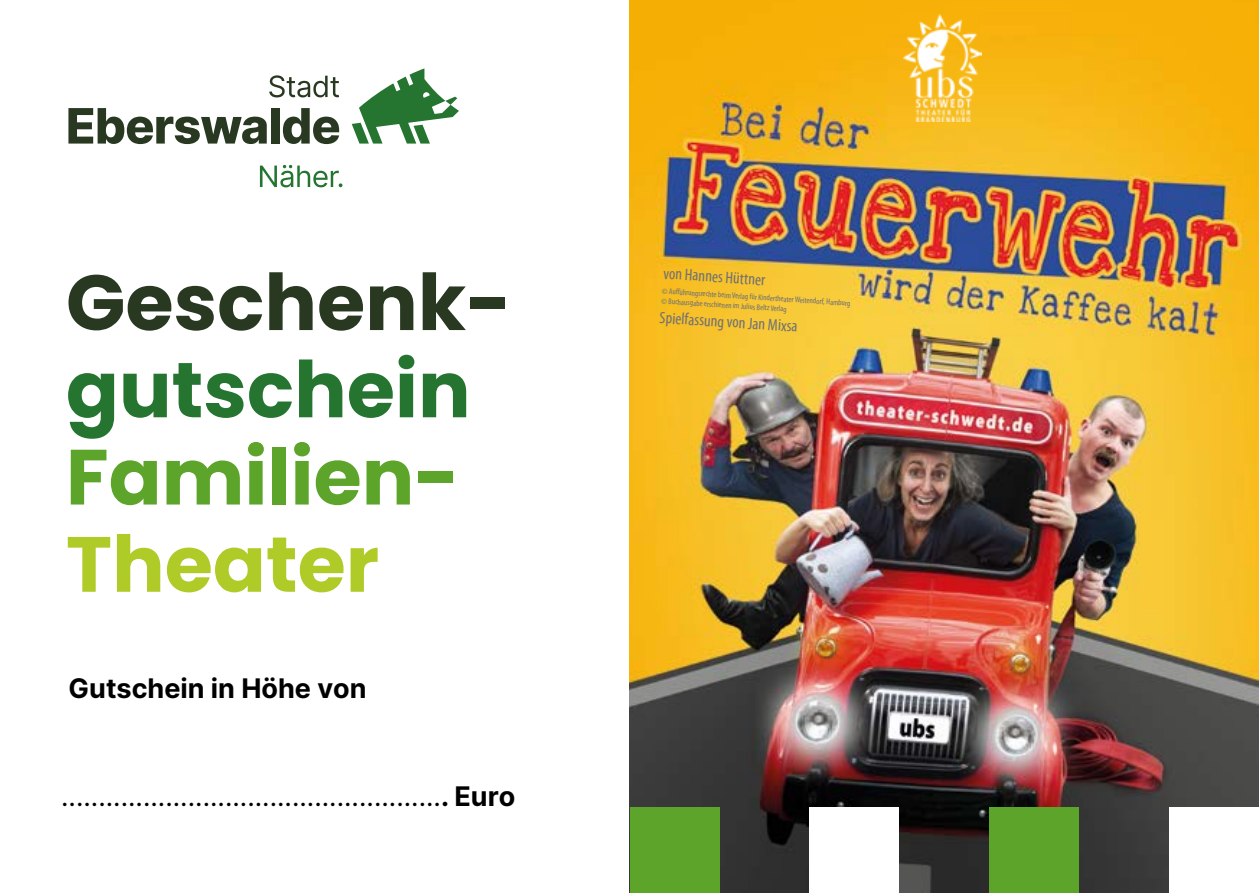
<style>
.page{position:relative;width:1259px;height:893px;background:#fff}
.page>*{position:absolute;margin:0;border:0;box-sizing:border-box;transform-origin:0 0}
.t1{font:700 78px "Poppins";color:#293921}
.t2{font:700 78px "Poppins";color:#257531}
.t3{font:700 78px "Poppins";color:#5da42b}
.t4{font:700 78px "Poppins";color:#afcb27}
.t5{font:27px "Inter";color:#000}
.t6{font:condensed 16.8px "Myriad Pro";color:#707173}
.t7{font:condensed 8.4px/10.2px "Myriad Pro";color:#707173}
</style>
<div class="page">
<img style="left:629px;top:0;width:630px;height:893px">
<img style="left:903px;top:15px;width:79px;height:107px">
<div style="left:1169px;top:808px;width:90px;height:85px;background:#fff"></div>
<div style="left:809px;top:808px;width:90px;height:85px;background:#fff"></div>
<div style="left:989px;top:808px;width:90px;height:85px;background:#5da42b"></div>
<div style="left:629px;top:808px;width:90px;height:85px;background:#5da42b"></div>
<svg style="left:68px;top:108px;width:199px;height:36px"></svg>
<div style="left:271px;top:108px;width:8px;height:36px;background:#293921"></div>
<svg style="left:283px;top:108px;width:56px;height:36px"></svg>
<svg style="left:269px;top:75px;width:70px;height:22px"></svg>
<svg style="left:260px;top:165px;width:82px;height:22px"></svg>
<svg style="left:352px;top:68px;width:107px;height:76px"></svg>
<h1 class="t1" style="left:66px;top:257px;width:447px">Geschenk-</h1>
<h1 class="t2" style="left:66px;top:345px;width:406px">gutschein</h1>
<h1 class="t3" style="left:66px;top:432px;width:395px">Familien-</h1>
<h1 class="t4" style="left:66px;top:519px;width:315px">Theater</h1>
<h2 class="t5" style="left:69px;top:668px;width:299px">Gutschein in Höhe von</h2>
<h2 class="t5" style="left:61px;top:776px;width:456px">.................................................... Euro</h2>
<h3 class="t6" style="left:664px;top:263px;width:104px;rotate:4deg">von Hannes Hüttner</h3>
<p class="t7" style="left:662px;top:285px;width:190px;rotate:4deg">© Auff ührungsrechte beim Verlag für Kindertheater Weitendorf, Hamburg © Buchausgabe erschienen im Julius Beltz Verlag</p>
<h3 class="t6" style="left:660px;top:307px;width:140px;rotate:4deg">Spielfassung von Jan Mixsa</h3>
</div>
